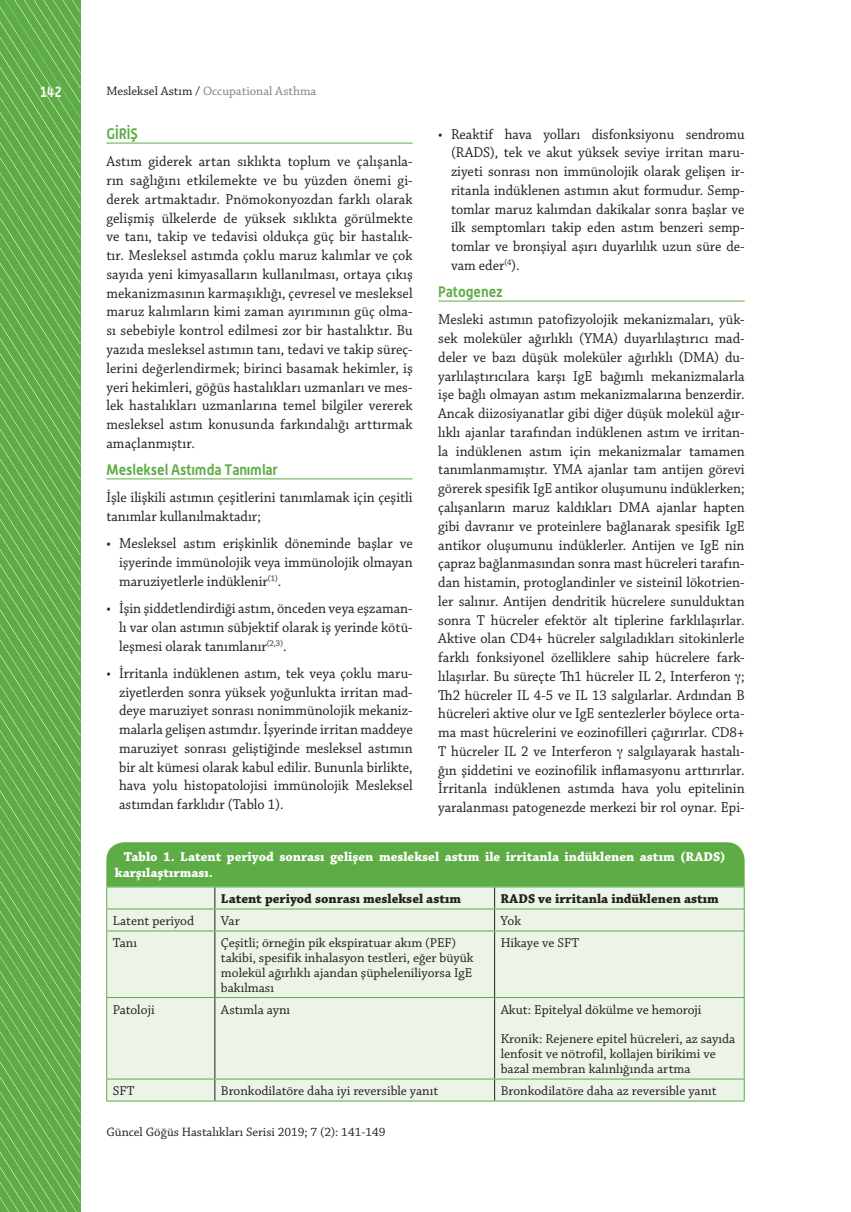
<style>
.page{position:relative;width:851px;height:1212px;background:#fff}
.page>*{position:absolute;margin:0;border:0;box-sizing:border-box;transform-origin:0 0}
.t1{font:15px/18.8px "Chaparral Pro";color:#231f20;text-align:justify;scale:.95 1}
.t2{font:700 15px "Alwyn OT";color:#5eac45;scale:.95 1}
.t3{font:700 15px "Alwyn OT";color:#fff;scale:.85 1}
.t4{font:13.5px/14.9px "Chaparral Pro";color:#231f20}
.t5{font:700 13.5px/16.2px "Chaparral Pro";color:#fff}
.t6{font:700 13.5px "Chaparral Pro";color:#231f20}
.t7{font:12.9px "Chaparral Pro";color:#231f20}
.t8{font:12.9px "Chaparral Pro";color:#808285}
.s1{color:#231f20}
</style>
<div class="page">
<svg style="left:0;top:0;width:80px;height:1212px;background:#67b04f"></svg>
<hr style="left:106px;top:143px;width:306px;height:1px;background:#5eac45">
<hr style="left:106px;top:478px;width:306px;height:1px;background:#5eac45">
<hr style="left:438px;top:301px;width:306px;height:1px;background:#5eac45">
<div style="left:107px;top:931px;width:636px;height:170px;background:#ecf4e7"></div>
<hr style="left:214px;top:931px;width:1px;height:66px;background:#231f20">
<hr style="left:494px;top:931px;width:1px;height:66px;background:#231f20">
<hr style="left:214px;top:998px;width:1px;height:81px;background:#231f20">
<hr style="left:494px;top:998px;width:1px;height:81px;background:#231f20">
<svg style="left:214px;top:1080px;width:1px;height:21px"></svg>
<svg style="left:494px;top:1080px;width:1px;height:21px"></svg>
<svg style="left:106px;top:842px;width:638px;height:88px;background:#a1ce92"></svg>
<hr style="left:106px;top:930px;width:109px;height:1px;background:#5eac45">
<hr style="left:106px;top:931px;width:1px;height:66px;background:#5eac45">
<hr style="left:215px;top:930px;width:279px;height:1px;background:#5eac45">
<hr style="left:494px;top:930px;width:250px;height:1px;background:#5eac45">
<hr style="left:743px;top:931px;width:1px;height:66px;background:#5eac45">
<hr style="left:106px;top:997px;width:109px;height:1px;background:#5eac45">
<hr style="left:106px;top:998px;width:1px;height:81px;background:#5eac45">
<hr style="left:215px;top:997px;width:279px;height:1px;background:#5eac45">
<hr style="left:494px;top:997px;width:250px;height:1px;background:#5eac45">
<hr style="left:743px;top:998px;width:1px;height:81px;background:#5eac45">
<hr style="left:106px;top:1079px;width:109px;height:1px;background:#5eac45">
<svg style="left:106px;top:1079px;width:1px;height:22px"></svg>
<hr style="left:215px;top:1079px;width:279px;height:1px;background:#5eac45">
<hr style="left:494px;top:1079px;width:250px;height:1px;background:#5eac45">
<svg style="left:743px;top:1079px;width:1px;height:22px"></svg>
<hr style="left:106px;top:1101px;width:109px;height:1px;background:#5eac45">
<hr style="left:215px;top:1101px;width:279px;height:1px;background:#5eac45">
<hr style="left:494px;top:1101px;width:250px;height:1px;background:#5eac45">
<p class="t3" style="left:40px;top:82px;width:28px">142</p>
<p class="t8" style="left:106px;top:83px;width:211px"><span class="s1">Mesleksel Astım /</span> Occupational Asthma</p>
<p class="t2" style="left:106px;top:124px;width:35px">GİRİŞ</p>
<p class="t1" style="left:106px;top:153px;width:324px">Astım giderek artan sıklıkta toplum ve çalışanla&shy;rın sağlığını etkilemekte ve bu yüzden önemi gi&shy;derek artmaktadır. Pnömokonyozdan farklı olarak gelişmiş ülkelerde de yüksek sıklıkta görülmekte ve tanı, takip ve tedavisi oldukça güç bir hastalık&shy;tır. Mesleksel astımda çoklu maruz kalımlar ve çok sayıda yeni kimyasalların kullanılması, ortaya çıkış mekanizmasının karmaşıklığı, çevresel ve mesleksel maruz kalımların kimi zaman ayırımının güç olma&shy;sı sebebiyle kontrol edilmesi zor bir hastalıktır. Bu yazıda mesleksel astımın tanı, tedavi ve takip süreç&shy;lerini değerlendirmek; birinci basamak hekimler, iş yeri hekimleri, göğüs hastalıkları uzmanları ve mes&shy;lek hastalıkları uzmanlarına temel bilgiler vererek mesleksel astım konusunda farkındalığı arttırmak amaçlanmıştır.</p>
<p class="t2" style="left:106px;top:460px;width:182px">Mesleksel Astımda Tanımlar</p>
<p class="t1" style="left:106px;top:489px;width:324px">İşle ilişkili astımın çeşitlerini tanımlamak için çeşitli tanımlar kullanılmaktadır;</p>
<p class="t1" style="left:119px;top:535px;width:310px;text-indent:-13px">• Mesleksel astım erişkinlik döneminde başlar ve işyerinde immünolojik veya immünolojik olmayan maruziyetlerle indüklenir<sup>(1)</sup>.</p>
<p class="t1" style="left:119px;top:599px;width:310px;text-indent:-13px">• İşin şiddetlendirdiği astım, önceden veya eşzaman&shy;lı var olan astımın sübjektif olarak iş yerinde kötü&shy;leşmesi olarak tanımlanır<sup>(2,3)</sup>.</p>
<p class="t1" style="left:119px;top:664px;width:310px;text-indent:-13px">• İrritanla indüklenen astım, tek veya çoklu maru&shy;ziyetlerden sonra yüksek yoğunlukta irritan mad&shy;deye maruziyet sonrası nonimmünolojik mekaniz&shy;malarla gelişen astımdır. İşyerinde irritan maddeye maruziyet sonrası geliştiğinde mesleksel astımın bir alt kümesi olarak kabul edilir. Bununla birlikte, hava yolu histopatolojisi immünolojik Mesleksel astımdan farklıdır (Tablo 1).</p>
<p class="t1" style="left:451px;top:125px;width:310px;text-indent:-13px">• Reaktif hava yolları disfonksiyonu sendromu (RADS), tek ve akut yüksek seviye irritan maru&shy;ziyeti sonrası non immünolojik olarak gelişen ir&shy;ritanla indüklenen astımın akut formudur. Semp&shy;tomlar maruz kalımdan dakikalar sonra başlar ve ilk semptomları takip eden astım benzeri semp&shy;tomlar ve bronşiyal aşırı duyarlılık uzun süre de&shy;vam eder<sup>(4</sup>).</p>
<p class="t2" style="left:438px;top:282px;width:70px">Patogenez</p>
<p class="t1" style="left:438px;top:311px;width:324px">Mesleki astımın patofizyolojik mekanizmaları, yük&shy;sek moleküler ağırlıklı (YMA) duyarlılaştırıcı mad&shy;deler ve bazı düşük moleküler ağırlıklı (DMA) du&shy;yarlılaştırıcılara karşı IgE bağımlı mekanizmalarla işe bağlı olmayan astım mekanizmalarına benzerdir.<br>Ancak diizosiyanatlar gibi diğer düşük molekül ağır&shy;lıklı ajanlar tarafından indüklenen astım ve irritan&shy;la indüklenen astım için mekanizmalar tamamen tanımlanmamıştır. YMA ajanlar tam antijen görevi görerek spesifik IgE antikor oluşumunu indüklerken; çalışanların maruz kaldıkları DMA ajanlar hapten gibi davranır ve proteinlere bağlanarak spesifik IgE antikor oluşumunu indüklerler. Antijen ve IgE nin çapraz bağlanmasından sonra mast hücreleri tarafın&shy;dan histamin, protoglandinler ve sisteinil lökotrien&shy;ler salınır. Antijen dendritik hücrelere sunulduktan sonra T hücreler efektör alt tiplerine farklılaşırlar.<br>Aktive olan CD4+ hücreler salgıladıkları sitokinlerle farklı fonksiyonel özelliklere sahip hücrelere fark&shy;lılaşırlar. Bu süreçte Th1 hücreler IL 2, Interferon ; Th2 hücreler IL 4-5 ve IL 13 salgılarlar. Ardından B hücreleri aktive olur ve IgE sentezlerler böylece orta&shy;ma mast hücrelerini ve eozinofilleri çağırırlar. CD8+ T hücreler IL 2 ve Interferon salgılayarak hastalı&shy;ğın şiddetini ve eozinofilik inflamasyonu arttırırlar.<br>İrritanla indüklenen astımda hava yolu epitelinin yaralanması patogenezde merkezi bir rol oynar. Epi-</p>
<p class="t5" style="left:115px;top:849px;width:612px;text-indent:9px">Tablo 1. Latent periyod sonrası gelişen mesleksel astım ile irritanla indüklenen astım (RADS) karşılaştırması.</p>
<p class="t6" style="left:221px;top:891px;width:242px">Latent periyod sonrası mesleksel astım</p>
<p class="t6" style="left:500px;top:891px;width:220px">RADS ve irritanla indüklenen astım</p>
<p class="t4" style="left:113px;top:914px;width:83px">Latent periyod</p>
<p class="t4" style="left:221px;top:914px;width:20px">Var</p>
<p class="t4" style="left:500px;top:914px;width:22px">Yok</p>
<p class="t4" style="left:113px;top:936px;width:26px">Tanı</p>
<p class="t4" style="left:221px;top:936px;width:254px">Çeşitli; örneğin pik ekspiratuar akım (PEF) takibi, spesifik inhalasyon testleri, eğer büyük molekül ağırlıklı ajandan şüpheleniliyorsa IgE bakılması</p>
<p class="t4" style="left:500px;top:936px;width:80px">Hikaye ve SFT</p>
<p class="t4" style="left:113px;top:1002px;width:43px">Patoloji</p>
<p class="t4" style="left:221px;top:1002px;width:71px">Astımla aynı</p>
<p class="t4" style="left:500px;top:1002px;width:202px">Akut: Epitelyal dökülme ve hemoroji</p>
<p class="t4" style="left:500px;top:1032px;width:236px">Kronik: Rejenere epitel hücreleri, az sayıda lenfosit ve nötrofil, kollajen birikimi ve bazal membran kalınlığında artma</p>
<p class="t4" style="left:113px;top:1084px;width:23px">SFT</p>
<p class="t4" style="left:221px;top:1084px;width:219px">Bronkodilatöre daha iyi reversible yanıt</p>
<p class="t4" style="left:500px;top:1084px;width:217px">Bronkodilatöre daha az reversible yanıt</p>
<p class="t7" style="left:106px;top:1125px;width:281px">Güncel Göğüs Hastalıkları Serisi 2019; 7 (2): 141-149</p>
</div>
